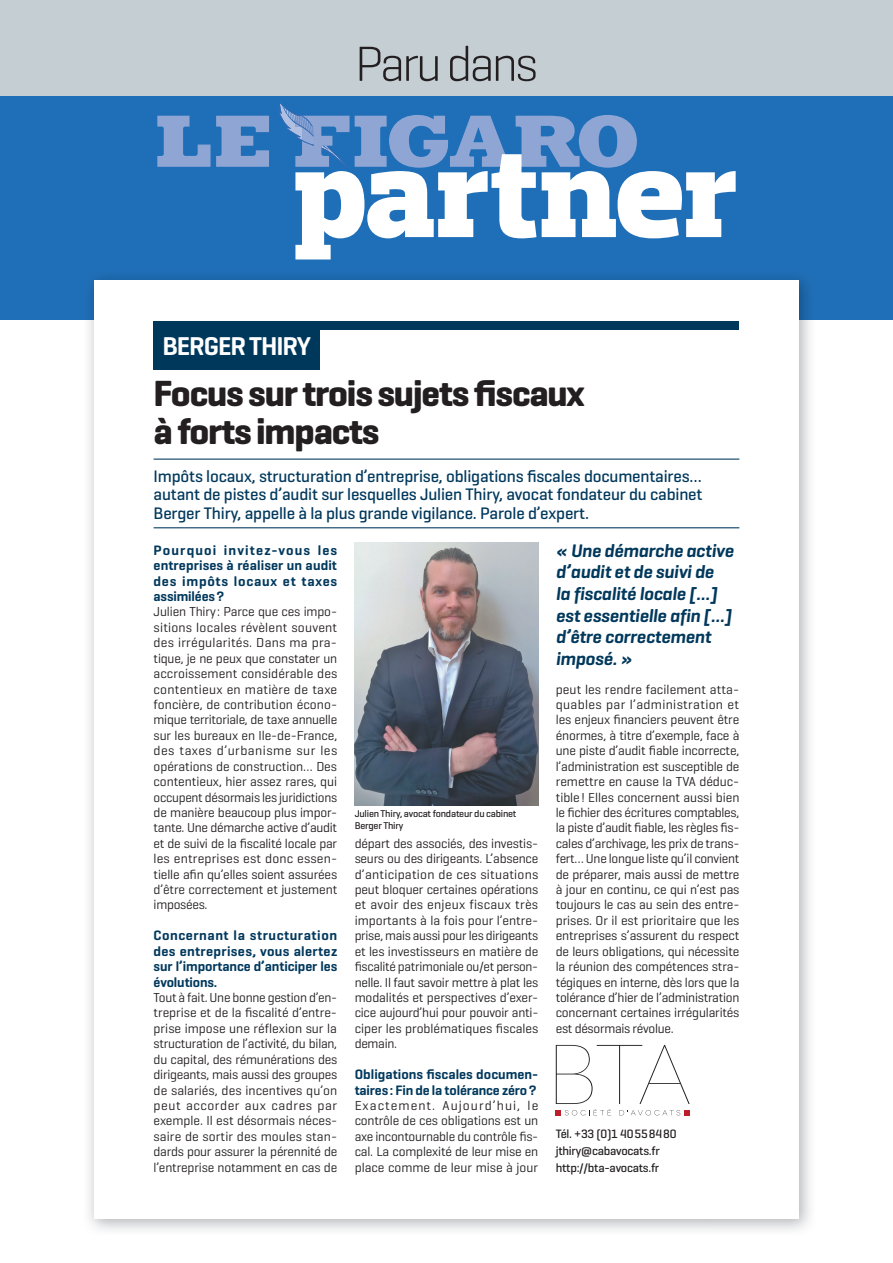
<style>
.page{position:relative;width:893px;height:1263px;background:#fff}
.page>*{position:absolute;margin:0;border:0;box-sizing:border-box;transform-origin:0 0}
.t1{font:300 50.1px "Geogrotesque";letter-spacing:-.06em;color:#231f20}
.t2{font:700 37.05px/38.5px "Geogrotesque";letter-spacing:-.03em;color:#231f20}
.t3{font:600 26.25px "Geogrotesque";letter-spacing:-.04em;color:#fff}
.t4{font:italic 600 18.45px/21.6px "Geogrotesque";letter-spacing:-.01em;color:#00385c}
.t5{font:500 16.95px/18.5px "Geogrotesque";letter-spacing:-.01em;color:#00385c;text-align:justify}
.t6{font:600 13.95px/15.5px "Geogrotesque";letter-spacing:.005em;color:#00385c;text-align:justify}
.t7{font:13.2px/15.5px "Geogrotesque";letter-spacing:-.015em;color:#231f20;text-align:justify}
.t8{font:500 12.3px/17px "Geogrotesque";letter-spacing:-.02em;color:#231f20}
.t9{font:500 10.05px/12px "Geogrotesque";letter-spacing:-.02em;color:#231f20}
</style>
<div class="page">
<div style="left:0;top:0;width:893px;height:319px;background:#c5ced3"></div>
<div style="left:0;top:96px;width:893px;height:223px;background:#1f6fb8"></div>
<svg style="left:157px;top:116px;width:112px;height:51px"></svg>
<svg style="left:279px;top:102px;width:457px;height:157px"></svg>
<img style="left:83px;top:277px;width:733px;height:953px">
<div style="left:94px;top:281px;width:705px;height:938px;background:#fff"></div>
<hr style="left:154px;top:459px;width:585px;height:1px;background:#00385c">
<hr style="left:154px;top:527px;width:585px;height:1px;background:#00385c">
<div style="left:154px;top:321px;width:166px;height:48px;background:#00385c"></div>
<svg style="left:556px;top:1045px;width:134px;height:70px"></svg>
<div style="left:305px;top:321px;width:434px;height:9px;background:#00385c"></div>
<img style="left:355px;top:543px;width:183px;height:262px">
<h1 class="t1" style="left:355px;top:33px;width:185px">Paru dans</h1>
<h3 class="t3" style="left:162px;top:330px;width:150px">BERGER THIRY</h3>
<h2 class="t2" style="left:154px;top:374px;width:432px">Focus sur trois sujets fiscaux à forts impacts</h2>
<p class="t5" style="left:154px;top:466px;width:550px">Impôts locaux, structuration d’entreprise, obligations fiscales documentaires… autant de pistes d’audit sur lesquelles Julien Thiry, avocat fondateur du cabinet Berger Thiry, appelle à la plus grande vigilance. Parole d’expert.</p>
<p class="t6" style="left:154px;top:542px;width:185px">Pourquoi invitez-vous les entreprises à réaliser un audit des impôts locaux et taxes assimilées ?</p>
<p class="t7" style="left:154px;top:604px;width:185px">Julien Thiry : Parce que ces impo&shy;sitions locales révèlent souvent des irrégularités. Dans ma pra&shy;tique, je ne peux que constater un accroissement considérable des contentieux en matière de taxe foncière, de contribution écono&shy;mique territoriale, de taxe annuelle sur les bureaux en Ile-de-France, des taxes d’urbanisme sur les opérations de construction… Des contentieux, hier assez rares, qui occupent désormais les juridictions de manière beaucoup plus impor&shy;tante. Une démarche active d’audit et de suivi de la fiscalité locale par les entreprises est donc essen&shy;tielle afin qu’elles soient assurées d’être correctement et justement imposées.</p>
<p class="t6" style="left:154px;top:928px;width:185px">Concernant la structuration des entreprises, vous alertez sur l’importance d’anticiper les évolutions.</p>
<p class="t7" style="left:154px;top:989px;width:185px">Tout à fait. Une bonne gestion d’en&shy;treprise et de la fiscalité d’entre&shy;prise impose une réflexion sur la structuration de l’activité, du bilan, du capital, des rémunérations des dirigeants, mais aussi des groupes de salariés, des incentives qu’on peut accorder aux cadres par exemple. Il est désormais néces&shy;saire de sortir des moules stan&shy;dards pour assurer la pérennité de l’entreprise notamment en cas de</p>
<p class="t9" style="left:355px;top:808px;width:163px">Julien Thiry, avocat fondateur du cabinet<br>Berger Thiry</p>
<p class="t7" style="left:355px;top:835px;width:185px">départ des associés, des investis&shy;seurs ou des dirigeants. L’absence d’anticipation de ces situations peut bloquer certaines opérations et avoir des enjeux fiscaux très importants à la fois pour l’entre&shy;prise, mais aussi pour les dirigeants et les investisseurs en matière de fiscalité patrimoniale ou/et person&shy;nelle. Il faut savoir mettre à plat les modalités et perspectives d’exer&shy;cice aujourd’hui pour pouvoir anti&shy;ciper les problématiques fiscales demain.</p>
<p class="t6" style="left:355px;top:1066px;width:185px">Obligations fiscales documen&shy;taires : Fin de la tolérance zéro ?</p>
<p class="t7" style="left:355px;top:1097px;width:185px">Exactement. Aujourd’hui, le contrôle de ces obligations est un axe incontournable du contrôle fis&shy;cal. La complexité de leur mise en place comme de leur mise à jour</p>
<h3 class="t4" style="left:556px;top:539px;width:179px">« Une démarche active d’audit et de suivi de<br>la fiscalité locale […] est essentielle afin […] d’être correctement imposé. »</h3>
<p class="t7" style="left:556px;top:681px;width:185px">peut les rendre facilement atta&shy;quables par l’administration et les enjeux financiers peuvent être énormes, à titre d’exemple, face à une piste d’audit fiable incorrecte, l’administration est susceptible de remettre en cause la TVA déduc&shy;tible ! Elles concernent aussi bien le fichier des écritures comptables, la piste d’audit fiable, les règles fis&shy;cales d’archivage, les prix de trans&shy;fert… Une longue liste qu’il convient de préparer, mais aussi de mettre à jour en continu, ce qui n’est pas toujours le cas au sein des entre&shy;prises. Or il est prioritaire que les entreprises s’assurent du respect de leurs obligations, qui nécessite la réunion des compétences stra&shy;tégiques en interne, dès lors que la tolérance d’hier de l’administration concernant certaines irrégularités est désormais révolue.</p>
<p class="t8" style="left:556px;top:1125px;width:122px">Tél. +33 (0)1 40 55 84 80 jthiry@cabavocats.fr http://bta-avocats.fr</p>
</div>
